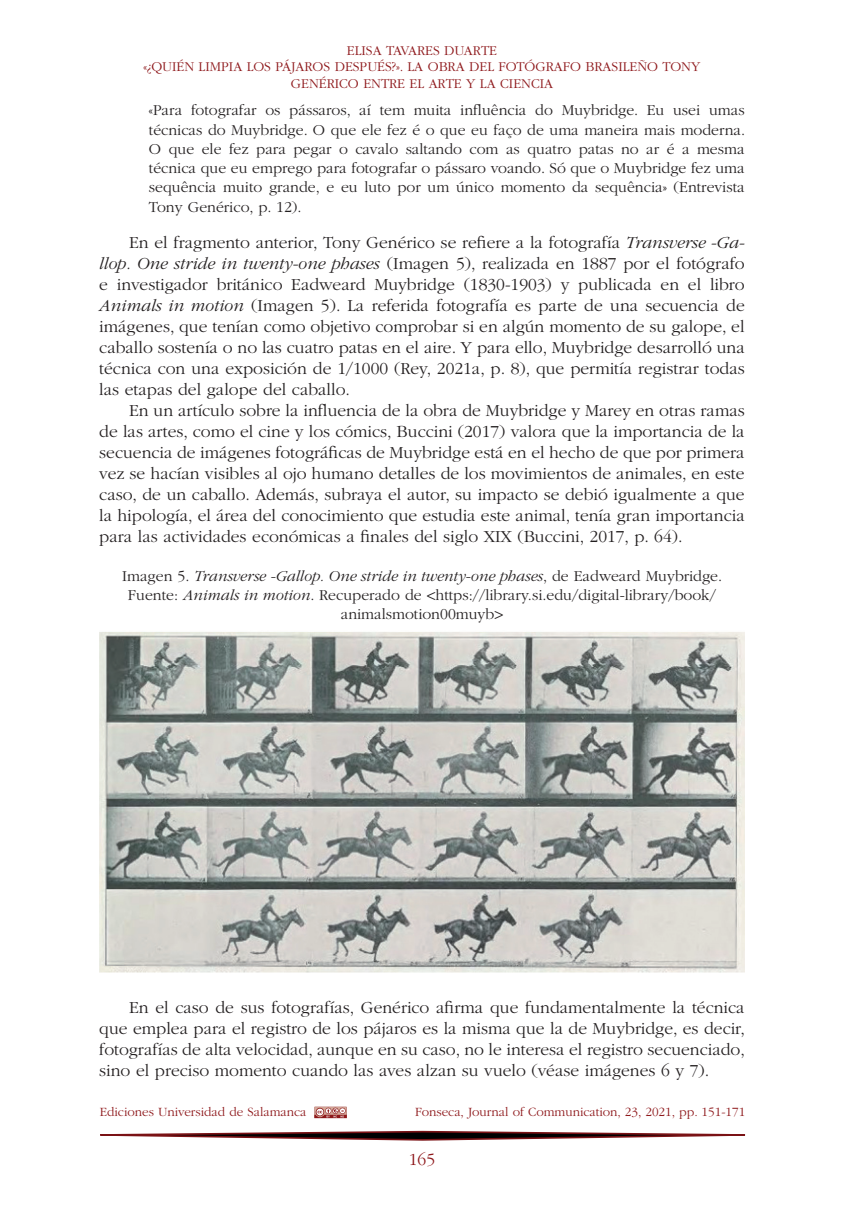
<style>
.page{position:relative;width:844px;height:1211px;background:#fff}
.page>*{position:absolute;margin:0;border:0;box-sizing:border-box;transform-origin:0 0}
.t1{font:300 17.5px/21px "ITC Garamond Std";color:#231f20;text-align:justify}
.t2{font:300 17.5px "ITC Garamond Std";color:#8e181b}
.t3{font:300 15.75px/19.2px "ITC Garamond Std";color:#231f20;text-align:justify}
.t4{font:300 14px/16.6px "ITC Garamond Std";color:#8e181b;text-align:center}
.t5{font:300 13.12px "ITC Garamond Std";color:#8e181b}
.s1{font-style:italic}
</style>
<div class="page">
<svg style="left:314px;top:1106px;width:33px;height:12px"></svg>
<svg style="left:100px;top:1130px;width:645px;height:9px"></svg>
<img style="left:99px;top:632px;width:645px;height:340px">
<p class="t4" style="left:144px;top:42px;width:558px">ELISA TAVARES DUARTE<br>«¿QUIÉN LIMPIA LOS PÁJAROS DESPUÉS?». LA OBRA DEL FOTÓGRAFO BRASILEÑO TONY<br>GENÉRICO ENTRE EL ARTE Y LA CIENCIA</p>
<p class="t3" style="left:149px;top:101px;width:597px">«Para fotografar os pássaros, aí tem muita influência do Muybridge. Eu usei umas técnicas do Muybridge. O que ele fez é o que eu faço de uma maneira mais moderna.<br>O que ele fez para pegar o cavalo saltando com as quatro patas no ar é a mesma técnica que eu emprego para fotografar o pássaro voando. Só que o Muybridge fez uma sequência muito grande, e eu luto por um único momento da sequência» (Entrevista Tony Genérico, p. 12).</p>
<p class="t1" style="left:99px;top:232px;width:646px;text-indent:30px">En el fragmento anterior, Tony Genérico se refiere a la fotografía <span class="s1">Transverse -Ga&shy;llop. One stride in twenty-one phases</span> (Imagen 5), realizada en 1887 por el fotógrafo e investigador británico Eadweard Muybridge (1830-1903) y publicada en el libro <span class="s1">Animals in motion</span> (Imagen 5). La referida fotografía es parte de una secuencia de imágenes, que tenían como objetivo comprobar si en algún momento de su galope, el caballo sostenía o no las cuatro patas en el aire. Y para ello, Muybridge desarrolló una técnica con una exposición de 1/1000 (Rey, 2021a, p. 8), que permitía registrar todas las etapas del galope del caballo.</p>
<p class="t1" style="left:99px;top:400px;width:646px;text-indent:30px">En un artículo sobre la influencia de la obra de Muybridge y Marey en otras ramas de las artes, como el cine y los cómics, Buccini (2017) valora que la importancia de la secuencia de imágenes fotográficas de Muybridge está en el hecho de que por primera vez se hacían visibles al ojo humano detalles de los movimientos de animales, en este caso, de un caballo. Además, subraya el autor, su impacto se debió igualmente a que la hipología, el área del conocimiento que estudia este animal, tenía gran importancia para las actividades económicas a finales del siglo XIX (Buccini, 2017, p. 64).</p>
<p class="t3" style="left:122px;top:566px;width:601px;text-align:center">Imagen 5. <span class="s1">Transverse -Gallop. One stride in twenty-one phases</span>, de Eadweard Muybridge.<br>Fuente: <span class="s1">Animals in motion</span>. Recuperado de &lt;https://library.si.edu/digital-library/book/ animalsmotion00muyb&gt;</p>
<p class="t1" style="left:99px;top:997px;width:647px;text-indent:30px">En el caso de sus fotografías, Genérico afirma que fundamentalmente la técnica que emplea para el registro de los pájaros es la misma que la de Muybridge, es decir, fotografías de alta velocidad, aunque en su caso, no le interesa el registro secuenciado, sino el preciso momento cuando las aves alzan su vuelo (véase imágenes 6 y 7).</p>
<p class="t5" style="left:100px;top:1104px;width:208px">Ediciones Universidad de Salamanca</p>
<p class="t5" style="left:415px;top:1104px;width:331px">Fonseca, Journal of Communication, 23, 2021, pp. 151-171</p>
<p class="t2" style="left:409px;top:1150px;width:28px">165</p>
</div>
